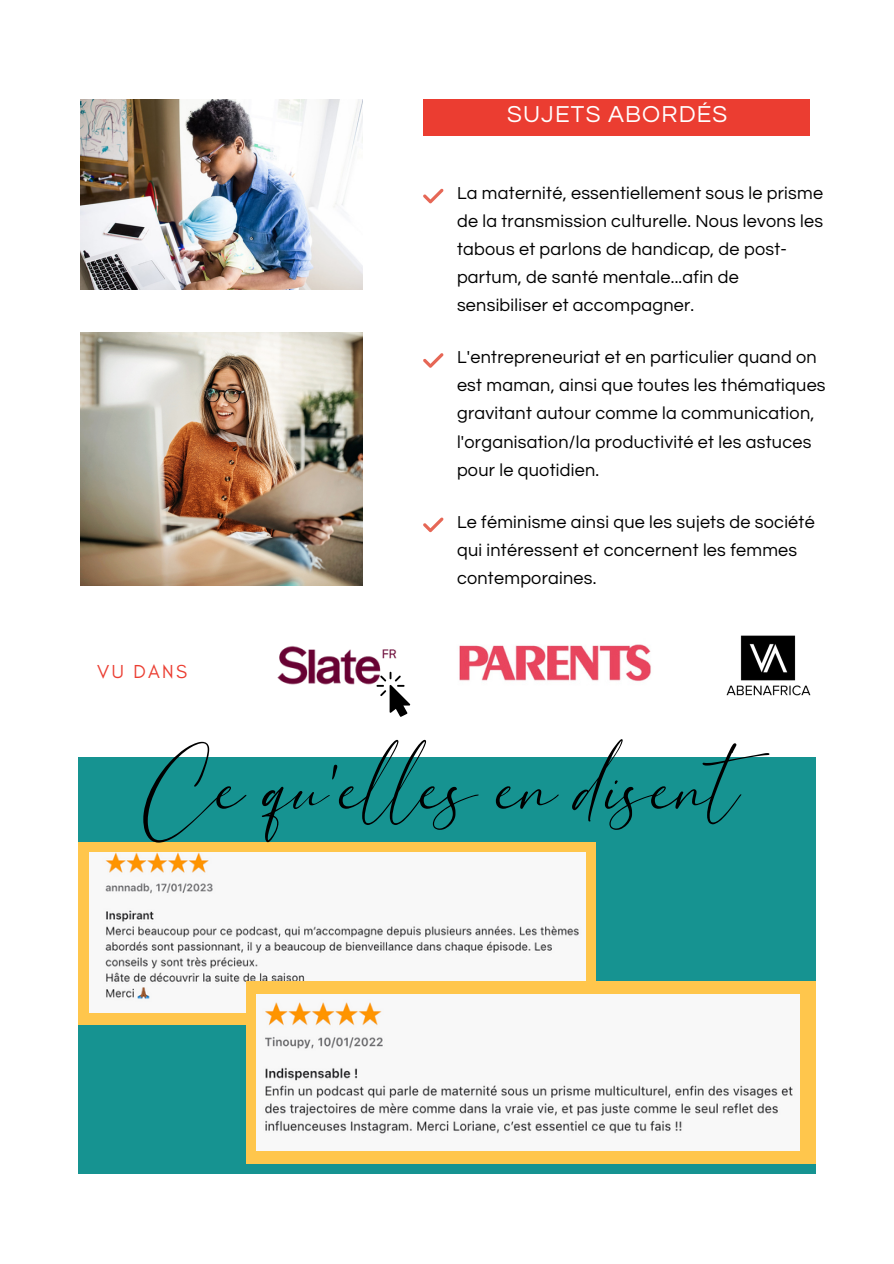
<style>
.page{position:relative;width:894px;height:1264px;background:#fff}
.page>*{position:absolute;margin:0;border:0;box-sizing:border-box;transform-origin:0 0}
.t1{font:85.95px "Breattogis";color:#000}
.t2{font:24px "Questrial";letter-spacing:.05em;color:#fff}
.t3{font:19.2px "Glacial Indifference";letter-spacing:.12em;color:#eb3d31}
.t4{font:18px/28.2px "Questrial";letter-spacing:.015em;color:#000}
</style>
<div class="page">
<div style="left:78px;top:757px;width:737px;height:417px;background:#169391"></div>
<div style="left:78px;top:842px;width:517px;height:182px;background:#ffc64c"></div>
<img style="left:89px;top:852px;width:496px;height:160px">
<img style="left:81px;top:332px;width:281px;height:253px">
<img style="left:81px;top:99px;width:281px;height:190px">
<svg style="left:423px;top:189px;width:20px;height:14px"></svg>
<svg style="left:423px;top:353px;width:20px;height:14px"></svg>
<svg style="left:423px;top:517px;width:20px;height:15px"></svg>
<div style="left:423px;top:99px;width:386px;height:36px;background:#eb3d31"></div>
<div style="left:246px;top:981px;width:569px;height:182px;background:#ffc64c"></div>
<img style="left:257px;top:995px;width:542px;height:155px">
<img style="left:277px;top:646px;width:134px;height:59px">
<img style="left:459px;top:644px;width:192px;height:38px">
<img style="left:726px;top:635px;width:85px;height:61px">
<svg style="left:376px;top:671px;width:34px;height:45px"></svg>
<h2 class="t2" style="left:507px;top:102px;width:222px">SUJETS ABORDÉS</h2>
<p class="t3" style="left:97px;top:660px;width:91px">VU DANS</p>
<p class="t4" style="left:457px;top:179px;width:367px">La maternité, essentiellement sous le prisme de la transmission culturelle. Nous levons les tabous et parlons de handicap, de post&shy;partum, de santé mentale...afin de sensibiliser et accompagner.</p>
<p class="t4" style="left:457px;top:343px;width:370px">L'entrepreneuriat et en particulier quand on est maman, ainsi que toutes les thématiques gravitant autour comme la communication, l'organisation/la productivité et les astuces pour le quotidien.</p>
<p class="t4" style="left:457px;top:508px;width:359px">Le féminisme ainsi que les sujets de société qui intéressent et concernent les femmes contemporaines.</p>
<h1 class="t1" style="left:153px;top:724px;width:588px">Ce qu'elles en disent</h1>
</div>
